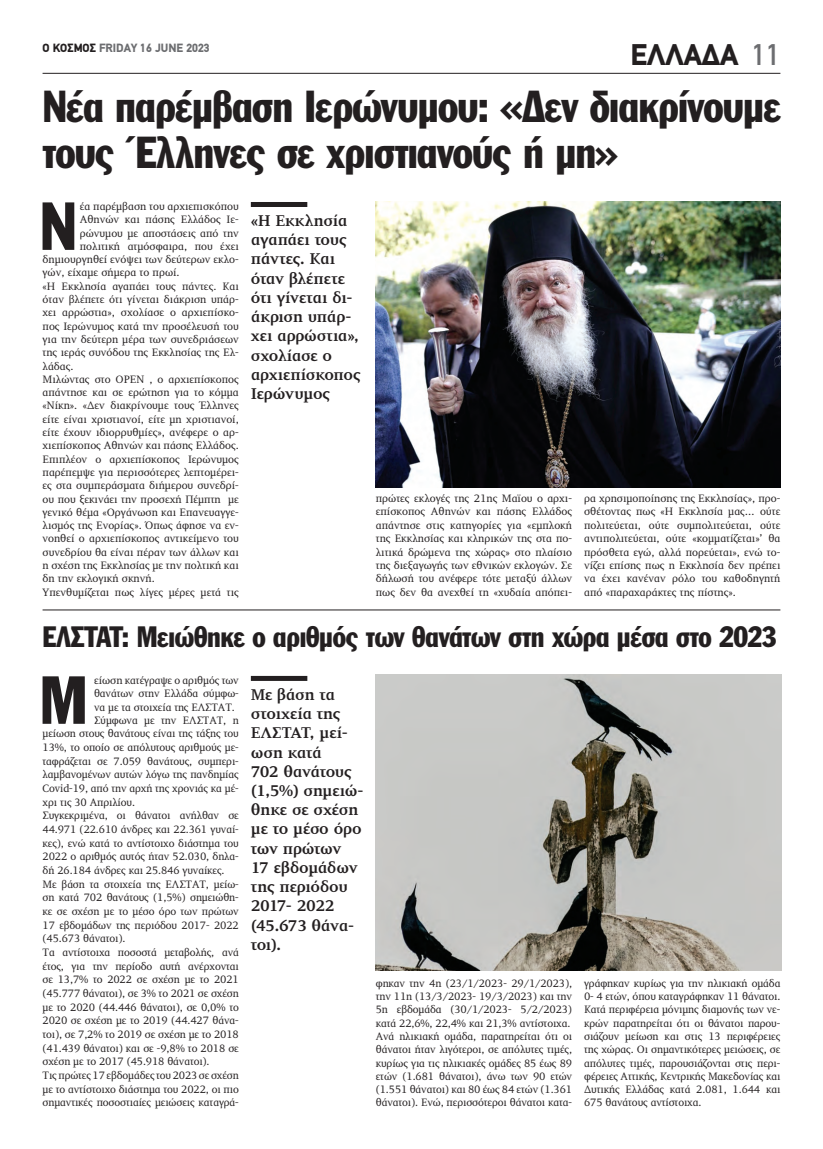
<style>
.page{position:relative;width:823px;height:1149px;background:#fff}
.page>*{position:absolute;margin:0;border:0;box-sizing:border-box;transform-origin:0 0}
.t1{font:66.6px "Franklin Gothic Greek Cond";color:#231f20}
.t2{font:44px/46px "Franklin Gothic Greek Cond";letter-spacing:-.02em;color:#231f20}
.t3{font:900 30px "PF Din Text";color:#231f20}
.t4{font:29px "Franklin Gothic Greek Cond";letter-spacing:-.015em;color:#231f20}
.t5{font:700 16px/19.2px "PF Diplomat";letter-spacing:-.015em;color:#231f20}
.t6{font:900 12px "PF Din Text";color:#6c6d70}
.t7{font:11px/13.3px "PF Diplomat";letter-spacing:-.01em;color:#231f20;text-align:justify}
.s1{color:#231f20}
.s2{font-weight:500;color:#6c6d70}
</style>
<div class="page">
<hr style="left:43px;top:73px;width:737px;height:1px;background:#231f20">
<div style="left:251px;top:675px;width:56px;height:5px;background:#231f20"></div>
<img style="left:375px;top:674px;width:406px;height:295px">
<div style="left:251px;top:202px;width:56px;height:5px;background:#231f20"></div>
<img style="left:375px;top:202px;width:405px;height:286px">
<hr style="left:43px;top:609px;width:737px;height:1px;background:#231f20">
<p class="t6" style="left:43px;top:40px;width:169px"><span class="s1">Ο ΚΟΣΜΟΣ</span> FRIDAY 16 JUNE 2023</p>
<h3 class="t3" style="left:643px;top:37px;width:138px">ΣΧΟΛΙ <span class="s2">11</span></h3>
<h3 class="t3" style="left:630px;top:37px;width:109px">ΕΛΛΑΔΑ</h3>
<h2 class="t2" style="left:43px;top:83px;width:739px">Νέα παρέμβαση Ιερώνυμου: «Δεν διακρίνουμε τους Έλληνες σε χριστιανούς ή μη»</h2>
<h1 class="t1" style="left:40px;top:188px;width:39px">Ν</h1>
<p class="t7" style="left:80px;top:200px;width:160px">έα παρέμβαση του αρχιεπισκόπου</p>
<p class="t7" style="left:80px;top:213px;width:160px">Αθηνών και πάσης Ελλάδος Ιε-</p>
<p class="t7" style="left:80px;top:226px;width:160px">ρώνυμου με αποστάσεις από την</p>
<p class="t7" style="left:80px;top:240px;width:160px">πολιτική ατμόσφαιρα, που έχει</p>
<p class="t7" style="left:43px;top:253px;width:198px">δημιουργηθεί ενόψει των δεύτερων εκλο-</p>
<p class="t7" style="left:43px;top:266px;width:138px">γών, είχαμε σήμερα το πρωί.</p>
<p class="t7" style="left:43px;top:279px;width:198px">«Η Eκκλησία αγαπάει τους πάντες. Και</p>
<p class="t7" style="left:43px;top:293px;width:198px">όταν βλέπετε ότι γίνεται διάκριση υπάρ-</p>
<p class="t7" style="left:43px;top:306px;width:198px">χει αρρώστια», σχολίασε ο αρχιεπίσκο-</p>
<p class="t7" style="left:43px;top:319px;width:198px">πος Ιερώνυμος κατά την προσέλευσή του</p>
<p class="t7" style="left:43px;top:333px;width:198px">για την δεύτερη μέρα των συνεδριάσεων</p>
<p class="t7" style="left:43px;top:346px;width:198px">της ιεράς συνόδου της Εκκλησίας της Ελ-</p>
<p class="t7" style="left:43px;top:359px;width:32px">λάδας.</p>
<p class="t7" style="left:43px;top:373px;width:198px">Μιλώντας στο OPEN , ο αρχιεπίσκοπος</p>
<p class="t7" style="left:43px;top:386px;width:198px">απάντησε και σε ερώτηση για το κόμμα</p>
<p class="t7" style="left:43px;top:399px;width:198px">«Νίκη». «Δεν διακρίνουμε τους Έλληνες</p>
<p class="t7" style="left:43px;top:412px;width:198px">είτε είναι χριστιανοί, είτε μη χριστιανοί,</p>
<p class="t7" style="left:43px;top:426px;width:198px">είτε έχουν ιδιορρυθμίες», ανέφερε ο αρ-</p>
<p class="t7" style="left:43px;top:439px;width:198px">χιεπίσκοπος Αθηνών και πάσης Ελλάδος.</p>
<p class="t7" style="left:43px;top:452px;width:198px">Επιπλέον ο αρχιεπίσκοπος Ιερώνυμος</p>
<p class="t7" style="left:43px;top:466px;width:198px">παρέπεμψε για περισσότερες λεπτομέρει-</p>
<p class="t7" style="left:43px;top:479px;width:198px">ες στα συμπεράσματα διήμερου συνεδρί-</p>
<p class="t7" style="left:43px;top:492px;width:198px">ου που ξεκινάει την προσεχή Πέμπτη με</p>
<p class="t7" style="left:43px;top:505px;width:198px">γενικό θέμα «Οργάνωση και Επανευαγγε-</p>
<p class="t7" style="left:43px;top:519px;width:198px">λισμός της Ενορίας». Όπως άφησε να εν-</p>
<p class="t7" style="left:43px;top:532px;width:198px">νοηθεί ο αρχιεπίσκοπος αντικείμενο του</p>
<p class="t7" style="left:43px;top:545px;width:198px">συνεδρίου θα είναι πέραν των άλλων και</p>
<p class="t7" style="left:43px;top:559px;width:198px">η σχέση της Εκκλησίας με την πολτική και</p>
<p class="t7" style="left:43px;top:572px;width:114px">δη την εκλογική σκηνή.</p>
<p class="t7" style="left:43px;top:585px;width:198px">Υπενθυμίζεται πως λίγες μέρες μετά τις</p>
<h3 class="t5" style="left:251px;top:211px;width:111px">«Η Eκκλησία αγαπάει τους πάντες. Και όταν βλέπετε ότι γίνεται δι&shy;άκριση υπάρ&shy;χει αρρώστια», σχολίασε ο αρχιεπίσκοπος<br>Ιερώνυμος</h3>
<p class="t7" style="left:375px;top:491px;width:198px">πρώτες εκλογές της 21ης Μαϊου ο αρχι&shy;επίσκοπος Αθηνών και πάσης Ελλάδος απάντησε στις κατηγορίες για «εμπλοκή της Εκκλησίας και κληρικών της στα πο&shy;λιτικά δρώμενα της χώρας» στο πλαίσιο της διεξαγωγής των εθνικών εκλογών. Σε δήλωσή του ανέφερε τότε μεταξύ άλλων πως δεν θα ανεχθεί τη «χυδαία απόπει-</p>
<p class="t7" style="left:583px;top:491px;width:198px">ρα χρησιμοποίησης της Εκκλησίας», προ&shy;σθέτοντας πως «Η Εκκλησία μας… ούτε πολιτεύεται, ούτε συμπολιτεύεται, ούτε αντιπολιτεύεται, ούτε «κομματίζεται»’ θα πρόσθετα εγώ, αλλά πορεύεται», ενώ το&shy;νίζει επίσης πως η Εκκλησία δεν πρέπει να έχει κανέναν ρόλο του καθοδηγητή από «παραχαράκτες της πίστης».</p>
<h3 class="t4" style="left:43px;top:620px;width:735px">ΕΛΣΤΑΤ: Μειώθηκε ο αριθμός των θανάτων στη χώρα μέσα στο 2023</h3>
<h1 class="t1" style="left:40px;top:662px;width:50px">Μ</h1>
<p class="t7" style="left:94px;top:674px;width:146px">είωση κατέγραψε ο αριθμός των</p>
<p class="t7" style="left:94px;top:687px;width:146px">θανάτων στην Ελλάδα σύμφω-</p>
<p class="t7" style="left:94px;top:700px;width:142px">να με τα στοιχεία της ΕΛΣΤΑΤ.</p>
<p class="t7" style="left:94px;top:713px;width:146px">Σύμφωνα με την ΕΛΣΤΑΤ, η</p>
<p class="t7" style="left:43px;top:727px;width:198px">μείωση στους θανάτους είναι της τάξης του</p>
<p class="t7" style="left:43px;top:740px;width:198px">13%, το οποίο σε απόλυτους αριθμούς με-</p>
<p class="t7" style="left:43px;top:754px;width:198px">ταφράζεται σε 7.059 θανάτους, συμπερι-</p>
<p class="t7" style="left:43px;top:768px;width:198px">λαμβανομένων αυτών λόγω της πανδημίας</p>
<p class="t7" style="left:43px;top:781px;width:198px">Covid-19, από την αρχή της χρονιάς κα μέ-</p>
<p class="t7" style="left:43px;top:795px;width:94px">χρι τις 30 Απριλίου.</p>
<p class="t7" style="left:43px;top:809px;width:198px">Συγκεκριμένα, οι θάνατοι ανήλθαν σε</p>
<p class="t7" style="left:43px;top:822px;width:198px">44.971 (22.610 άνδρες και 22.361 γυναί-</p>
<p class="t7" style="left:43px;top:836px;width:198px">κες), ενώ κατά το αντίστοιχο διάστημα του</p>
<p class="t7" style="left:43px;top:850px;width:198px">2022 ο αριθμός αυτός ήταν 52.030, δηλα-</p>
<p class="t7" style="left:43px;top:863px;width:183px">δή 26.184 άνδρες και 25.846 γυναίκες.</p>
<p class="t7" style="left:43px;top:877px;width:198px">Με βάση τα στοιχεία της ΕΛΣΤΑΤ, μείω-</p>
<p class="t7" style="left:43px;top:891px;width:198px">ση κατά 702 θανάτους (1,5%) σημειώθη-</p>
<p class="t7" style="left:43px;top:904px;width:198px">κε σε σχέση με το μέσο όρο των πρώτων</p>
<p class="t7" style="left:43px;top:918px;width:198px">17 εβδομάδων της περιόδου 2017- 2022</p>
<p class="t7" style="left:43px;top:932px;width:84px">(45.673 θάνατοι).</p>
<p class="t7" style="left:43px;top:945px;width:198px">Τα αντίστοιχα ποσοστά μεταβολής, ανά</p>
<p class="t7" style="left:43px;top:959px;width:198px">έτος, για την περίοδο αυτή ανέρχονται</p>
<p class="t7" style="left:43px;top:973px;width:198px">σε 13,7% το 2022 σε σχέση με το 2021</p>
<p class="t7" style="left:43px;top:986px;width:198px">(45.777 θάνατοι), σε 3% το 2021 σε σχέση</p>
<p class="t7" style="left:43px;top:1000px;width:198px">με το 2020 (44.446 θάνατοι), σε 0,0% το</p>
<p class="t7" style="left:43px;top:1014px;width:198px">2020 σε σχέση με το 2019 (44.427 θάνα-</p>
<p class="t7" style="left:43px;top:1027px;width:198px">τοι), σε 7,2% το 2019 σε σχέση με το 2018</p>
<p class="t7" style="left:43px;top:1041px;width:198px">(41.439 θάνατοι) και σε -9,8% το 2018 σε</p>
<p class="t7" style="left:43px;top:1054px;width:168px">σχέση με το 2017 (45.918 θάνατοι).</p>
<p class="t7" style="left:43px;top:1068px;width:198px">Τις πρώτες 17 εβδομάδες του 2023 σε σχέση</p>
<p class="t7" style="left:43px;top:1082px;width:198px">με το αντίστοιχο διάστημα του 2022, οι πιο</p>
<p class="t7" style="left:43px;top:1095px;width:198px">σημαντικές ποσοστιαίες μειώσεις καταγρά-</p>
<h3 class="t5" style="left:251px;top:685px;width:114px">Με βάση τα στοιχεία της<br>ΕΛΣΤΑΤ, μεί&shy;ωση κατά<br>702 θανάτους (1,5%) σημειώ&shy;θηκε σε σχέση με το μέσο όρο των πρώτων<br>17 εβδομάδων της περιόδου<br>2017- 2022 (45.673 θάνα&shy;τοι).</h3>
<p class="t7" style="left:375px;top:976px;width:198px;text-align:left">φηκαν την 4η (23/1/2023- 29/1/2023), την 11η (13/3/2023- 19/3/2023) και την 5η εβδομάδα (30/1/2023- 5/2/2023) κατά 22,6%, 22,4% και 21,3% αντίστοιχα.<br>Ανά ηλικιακή ομάδα, παρατηρείται ότι οι θάνατοι ήταν λιγότεροι, σε απόλυτες τιμές, κυρίως για τις ηλικιακές ομάδες 85 έως 89 ετών (1.681 θάνατοι), άνω των 90 ετών (1.551 θάνατοι) και 80 έως 84 ετών (1.361 θάνατοι). Ενώ, περισσότεροι θάνατοι κατα-</p>
<p class="t7" style="left:583px;top:976px;width:198px">γράφηκαν κυρίως για την ηλικιακή ομάδα 0- 4 ετών, όπου καταγράφηκαν 11 θάνατοι.<br>Κατά περιφέρεια μόνιμης διαμονής των νε&shy;κρών παρατηρείται ότι οι θάνατοι παρου&shy;σιάζουν μείωση και στις 13 περιφέρειες της χώρας. Οι σημαντικότερες μειώσεις, σε απόλυτες τιμές, παρουσιάζονται στις περι&shy;φέρειες Αττικής, Κεντρικής Μακεδονίας και Δυτικής Ελλάδας κατά 2.081, 1.644 και 675 θανάτους αντίστοιχα.</p>
</div>
